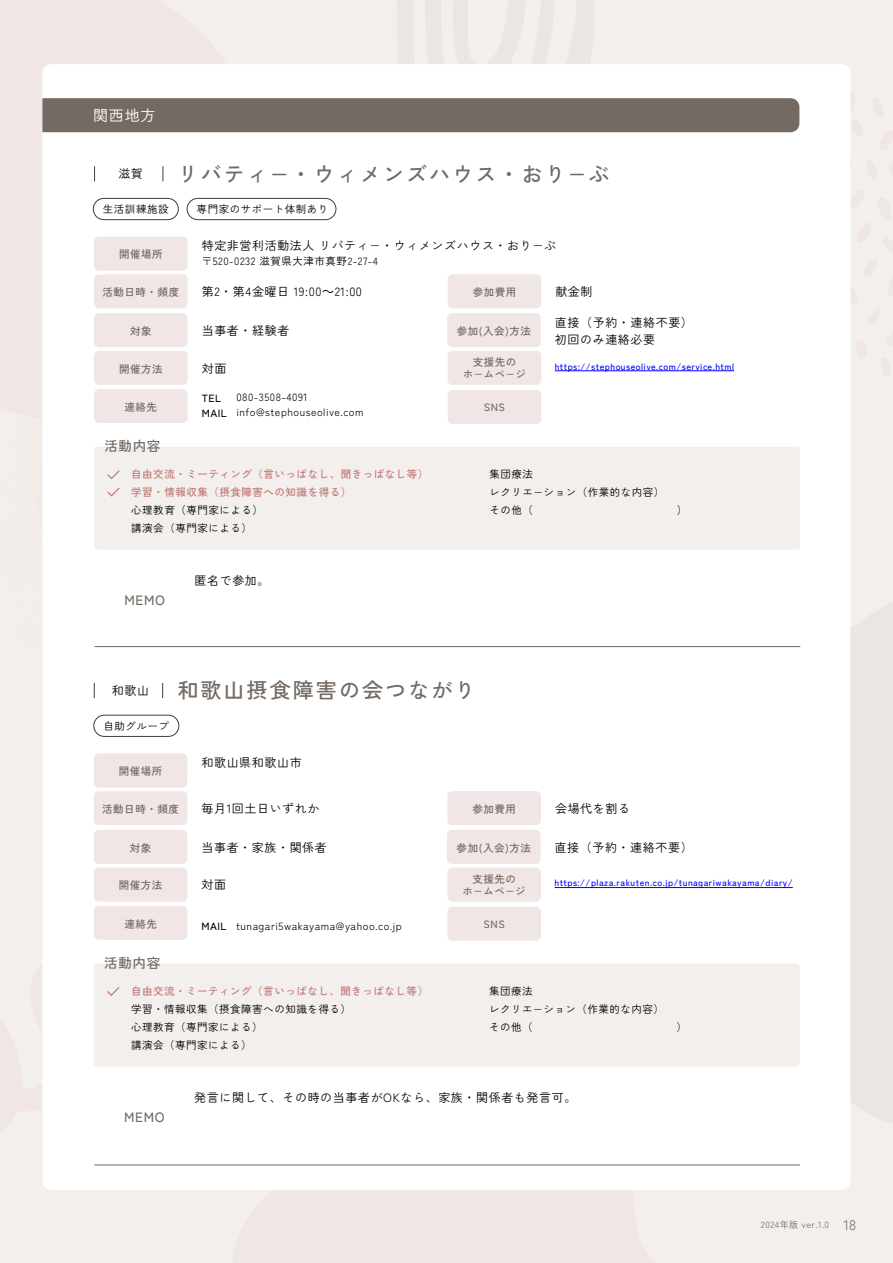
<style>
.page{position:relative;width:893px;height:1263px;background:#f3efec}
.page>*{position:absolute;margin:0;border:0;box-sizing:border-box;transform-origin:0 0}
.t1{font:500 21px "Zen Kaku Gothic New";letter-spacing:.1em;color:#736a63}
.t2{font:15px "Zen Kaku Gothic New";color:#fff}
.t3{font:500 13.5px "Zen Kaku Gothic New";letter-spacing:.05em;color:#736a63}
.t4{font:12px/16.5px "Zen Kaku Gothic New";letter-spacing:.05em;color:#000}
.t5{font:10.5px/18px "Zen Kaku Gothic New";letter-spacing:.05em;color:#000}
.t6{font:500 10.5px/12px "Zen Kaku Gothic New";letter-spacing:.05em;color:#736a63;text-align:center}
.t7{font:500 10.5px/18px "Zen Kaku Gothic New";letter-spacing:.05em;color:#c17878}
.t8{font:500 10.5px/15px "Zen Kaku Gothic New";letter-spacing:.05em;color:#000}
.t9{font:500 9px "Zen Kaku Gothic New";letter-spacing:.05em;color:#00f}
.t10{font:9px "Zen Kaku Gothic New";letter-spacing:.05em;color:#736a63}
.s1{font-family:"Koz Go Pr 6 N"}
.s2{font-weight:500}
.s3{font-size:13.8px}
</style>
<div class="page">
<div style="left:42px;top:64px;width:808px;height:1126px;background:#fff;border-radius:8px"></div>
<hr style="left:94px;top:1164px;width:706px;height:1px;background:#736a63">
<div style="left:94px;top:963px;width:706px;height:103px;background:#f3efec;border-radius:3px"></div>
<svg style="left:42px;top:937px;width:78px;height:173px"></svg>
<div style="left:447px;top:907px;width:94px;height:34px;background:#f0e6e5;border-radius:5px"></div>
<div style="left:94px;top:906px;width:93px;height:34px;background:#f0e6e5;border-radius:5px"></div>
<div style="left:447px;top:868px;width:94px;height:34px;background:#f0e6e5;border-radius:5px"></div>
<hr style="left:555px;top:887px;width:238px;height:1px;background:#00f">
<div style="left:94px;top:868px;width:93px;height:34px;background:#f0e6e5;border-radius:5px"></div>
<div style="left:447px;top:830px;width:93px;height:34px;background:#f0e6e5;border-radius:5px"></div>
<div style="left:94px;top:830px;width:93px;height:34px;background:#f0e6e5;border-radius:5px"></div>
<div style="left:447px;top:791px;width:94px;height:34px;background:#f0e6e5;border-radius:5px"></div>
<div style="left:94px;top:791px;width:93px;height:34px;background:#f0e6e5;border-radius:5px"></div>
<div style="left:94px;top:753px;width:93px;height:34px;background:#f0e6e5;border-radius:5px"></div>
<div style="left:93px;top:715px;width:86px;height:22px;border:1px solid #3d3d3d;border-radius:11px"></div>
<svg style="left:162px;top:683px;width:1px;height:15px"></svg>
<svg style="left:94px;top:683px;width:1px;height:15px"></svg>
<hr style="left:95px;top:646px;width:705px;height:1px;background:#736a63">
<div style="left:94px;top:447px;width:706px;height:103px;background:#f3efec;border-radius:3px"></div>
<svg style="left:107px;top:470px;width:13px;height:9px"></svg>
<svg style="left:107px;top:488px;width:13px;height:9px"></svg>
<div style="left:448px;top:390px;width:93px;height:34px;background:#f0e6e5;border-radius:5px"></div>
<div style="left:94px;top:389px;width:94px;height:34px;background:#f0e6e5;border-radius:5px"></div>
<div style="left:448px;top:351px;width:93px;height:34px;background:#f0e6e5;border-radius:5px"></div>
<div style="left:94px;top:351px;width:94px;height:34px;background:#f0e6e5;border-radius:5px"></div>
<svg style="left:42px;top:64px;width:803px;height:313px"></svg>
<h2 class="t2" style="left:93px;top:104px;width:64px">関西地方</h2>
<p class="t4" style="left:118px;top:165px;width:26px">滋賀</p>
<h1 class="t1" style="left:178px;top:157px;width:433px">リバティ−・ウィメンズハウス・おり−ぶ</h1>
<p class="t5" style="left:103px;top:200px;width:67px">生活訓練施設</p>
<p class="t5" style="left:197px;top:200px;width:133px">専門家のサポート体制あり</p>
<p class="t6" style="left:119px;top:248px;width:45px">開催場所</p>
<p class="t4" style="left:202px;top:236px;width:356px">特定非営利活動法人 リバティ−・ウィメンズハウス・おり−ぶ</p>
<p class="t5" style="left:202px;top:251px;width:178px">〒520-0232 滋賀県大津市真野2-27-4</p>
<p class="t6" style="left:103px;top:286px;width:78px">活動日時・頻度</p>
<p class="t4" style="left:202px;top:283px;width:162px">第2・第4金曜日 19:00<span class="s1">～</span>21:00</p>
<p class="t6" style="left:473px;top:286px;width:45px">参加費用</p>
<p class="t4" style="left:555px;top:283px;width:39px">献金制</p>
<p class="t6" style="left:130px;top:324px;width:23px">対象</p>
<p class="t4" style="left:202px;top:322px;width:89px">当事者・経験者</p>
<p class="t6" style="left:457px;top:324px;width:76px">参加(入会)方法</p>
<p class="t4" style="left:555px;top:314px;width:139px">直接（予約・連絡不要）初回のみ連絡必要</p>
<p class="t6" style="left:463px;top:356px;width:65px">支援先のホ−ムペ−ジ</p>
<p class="t6" style="left:119px;top:362px;width:45px">開催方法</p>
<p class="t4" style="left:202px;top:359px;width:26px">対面</p>
<p class="t9" style="left:555px;top:359px;width:181px">https://stephouseolive.com/service.html</p>
<p class="t6" style="left:125px;top:400px;width:34px">連絡先</p>
<p class="t3" style="left:104px;top:435px;width:58px">活動内容</p>
<p class="t8" style="left:202px;top:390px;width:27px">TEL<br>MAIL</p>
<p class="t5" style="left:236px;top:387px;width:73px">080-3508-4091</p>
<p class="t5" style="left:236px;top:402px;width:129px">info@stephouseolive.com</p>
<p class="t7" style="left:131px;top:464px;width:299px">自由交流・ミーティング（言いっぱなし、聞きっぱなし等）学習・情報収集（摂食障害への知識を得る）</p>
<p class="t5" style="left:131px;top:500px;width:133px">心理教育（専門家による）講演会（専門家による）</p>
<p class="t3" style="left:124px;top:589px;width:42px">MEMO</p>
<p class="t4" style="left:195px;top:572px;width:76px">匿名で参加。</p>
<p class="t6" style="left:484px;top:400px;width:23px">SNS</p>
<p class="t5" style="left:489px;top:464px;width:177px">集団療法<br>レクリエ−ション（作業的な内容）</p>
<p class="t4" style="left:112px;top:681px;width:39px">和歌山</p>
<h1 class="t1" style="left:177px;top:674px;width:300px">和歌山摂食障害の会つながり</h1>
<p class="t5" style="left:103px;top:716px;width:67px">自助グループ</p>
<p class="t6" style="left:119px;top:764px;width:45px">開催場所</p>
<p class="t4" style="left:201px;top:753px;width:102px">和歌山県和歌山市</p>
<p class="t6" style="left:102px;top:802px;width:78px">活動日時・頻度</p>
<p class="t4" style="left:201px;top:799px;width:119px">毎月1回土日いずれか</p>
<p class="t6" style="left:472px;top:802px;width:45px">参加費用</p>
<p class="t4" style="left:555px;top:799px;width:76px">会場代を割る</p>
<p class="t6" style="left:130px;top:841px;width:23px">対象</p>
<p class="t4" style="left:201px;top:838px;width:127px">当事者・家族・関係者</p>
<p class="t6" style="left:457px;top:841px;width:76px">参加(入会)方法</p>
<p class="t4" style="left:555px;top:838px;width:139px">直接（予約・連絡不要）</p>
<p class="t6" style="left:463px;top:872px;width:65px">支援先のホ−ムペ−ジ</p>
<p class="t6" style="left:119px;top:879px;width:45px">開催方法</p>
<p class="t4" style="left:201px;top:876px;width:26px">対面</p>
<p class="t9" style="left:555px;top:876px;width:240px">https://plaza.rakuten.co.jp/tunagariwakayama/diary/</p>
<p class="t6" style="left:124px;top:917px;width:34px">連絡先</p>
<p class="t5" style="left:201px;top:917px;width:202px"><span class="s2">MAIL</span> tunagari5wakayama@yahoo.co.jp</p>
<p class="t6" style="left:484px;top:917px;width:23px">SNS</p>
<p class="t3" style="left:104px;top:952px;width:58px">活動内容</p>
<p class="t7" style="left:131px;top:981px;width:299px">自由交流・ミーティング（言いっぱなし、聞きっぱなし等）</p>
<p class="t5" style="left:131px;top:999px;width:221px">学習・情報収集（摂食障害への知識を得る）心理教育（専門家による）<br>講演会（専門家による）</p>
<p class="t5" style="left:489px;top:981px;width:177px">集団療法<br>レクリエ−ション（作業的な内容）</p>
<p class="t3" style="left:124px;top:1106px;width:42px">MEMO</p>
<p class="t4" style="left:194px;top:1088px;width:384px">発言に関して、その時の当事者がOKなら、家族・関係者も発言可。</p>
<p class="t10" style="left:761px;top:1217px;width:97px">2024年版 ver.1.0 <span class="s3">18</span></p>
</div>
